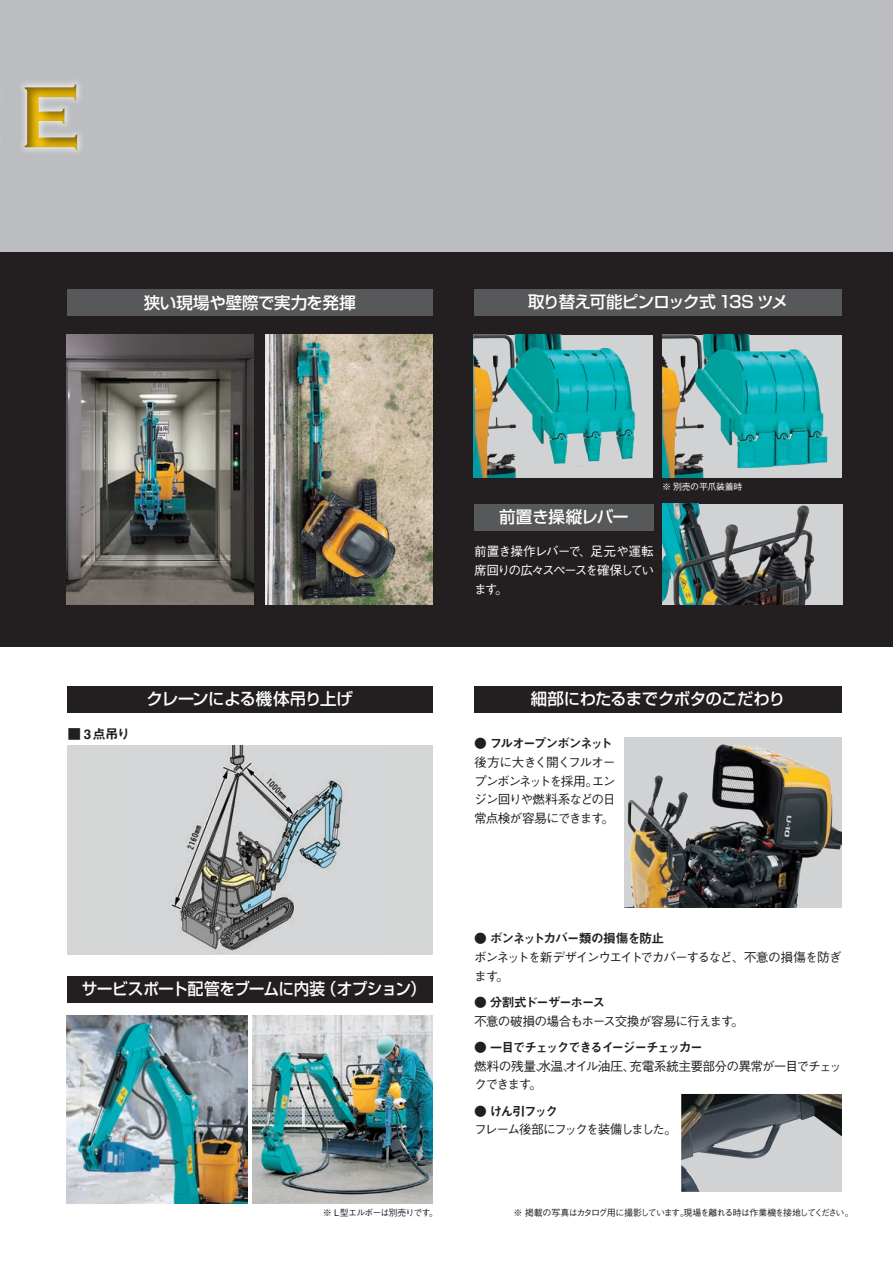
<style>
.page{position:relative;width:893px;height:1263px;background:#fff}
.page>*{position:absolute;margin:0;border:0;box-sizing:border-box;transform-origin:0 0}
.t1{font:700 90px "Copperplate Gothic";color:#feca0a;scale:.89 1}
.t2{font:500 16.5px "Shin Go";letter-spacing:-.035em;color:#fff}
.t3{font:500 16.5px "Shin Go";letter-spacing:-.035em;color:#fff;scale:.95 1}
.t4{font:500 16.5px "Shin Go";letter-spacing:-.055em;color:#fff}
.t5{font:13.5px "Midashi Go MB31";color:#231f20}
.t6{font:500 12.75px/18.8px "Gothic BBB";letter-spacing:-.09em;color:#231f20;text-align:justify}
.t7{font:500 12.75px/18.8px "Gothic BBB";letter-spacing:-.065em;color:#231f20}
.t8{font:500 12.75px/18.8px "Gothic BBB";letter-spacing:-.1em;color:#fff;text-align:justify}
.t9{font:12.75px "Midashi Go MB31";letter-spacing:-.11em;color:#231f20}
.t10{font:12.75px "Midashi Go MB31";letter-spacing:-.13em;color:#231f20}
.t11{font:500 12.75px "Gothic BBB";letter-spacing:-.145em;color:#231f20}
.t12{font:12.75px "Midashi Go MB31";letter-spacing:-.07em;color:#231f20}
.t13{font:500 9px "Gothic BBB";letter-spacing:-.11em;color:#231f20}
.t14{font:500 9px "Gothic BBB";letter-spacing:-.04em;color:#fff}
</style>
<div class="page">
<div style="left:0;top:0;width:893px;height:264px;background:#bcbdc0"></div>
<div style="left:0;top:252px;width:893px;height:394px;background:#231f20"></div>
<div style="left:0;top:57px;width:202px;height:186px;background:#231f20;opacity:.6"></div>
<div style="left:67px;top:289px;width:366px;height:27px;background:#57585a"></div>
<img style="left:67px;top:335px;width:187px;height:269px">
<img style="left:266px;top:335px;width:167px;height:269px">
<div style="left:474px;top:289px;width:368px;height:27px;background:#57585a"></div>
<div style="left:67px;top:745px;width:366px;height:210px;background:#d4d6d5"></div>
<img style="left:170px;top:745px;width:173px;height:206px">
<div style="left:67px;top:686px;width:366px;height:27px;background:#231f20"></div>
<div style="left:67px;top:976px;width:366px;height:27px;background:#231f20"></div>
<img style="left:67px;top:1015px;width:180px;height:188px">
<img style="left:252px;top:1015px;width:181px;height:188px">
<div style="left:474px;top:686px;width:368px;height:27px;background:#231f20"></div>
<img style="left:624px;top:738px;width:218px;height:170px">
<img style="left:681px;top:1094px;width:161px;height:98px">
<div style="left:474px;top:335px;width:179px;height:142px;background:#d1d2d4"></div>
<img style="left:474px;top:335px;width:162px;height:142px">
<div style="left:662px;top:335px;width:180px;height:142px;background:#d1d2d4"></div>
<img style="left:662px;top:335px;width:166px;height:142px">
<div style="left:474px;top:504px;width:180px;height:27px;background:#57585a"></div>
<img style="left:662px;top:504px;width:180px;height:100px">
<h1 class="t1" style="left:20px;top:68px;width:70px">E</h1>
<p class="t2" style="left:144px;top:292px;width:214px">狭い現場や壁際で実力を発揮</p>
<p class="t4" style="left:528px;top:291px;width:262px">取り替え可能ピンロック式 13S ツメ</p>
<p class="t5" style="left:67px;top:726px;width:64px">■ 3点吊り</p>
<p class="t2" style="left:147px;top:688px;width:208px">クレーンによる機体吊り上げ</p>
<p class="t2" style="left:499px;top:506px;width:131px">前置き操縦レバー</p>
<p class="t8" style="left:474px;top:542px;width:182px">前置き操作レバーで、足元や運転席回りの広々スペースを確保しています。</p>
<p class="t14" style="left:662px;top:481px;width:82px">※ 別売の平爪装着時</p>
<p class="t2" style="left:531px;top:688px;width:256px">細部にわたるまでクボタのこだわり</p>
<p class="t9" style="left:474px;top:736px;width:140px">● フルオープンボンネット</p>
<p class="t6" style="left:474px;top:753px;width:143px">後方に大きく開くフルオープンボンネットを採用。エンジン回りや燃料系などの日常点検が容易にできます。</p>
<p class="t3" style="left:82px;top:978px;width:364px">サービスポート配管をブームに内装（オプション）</p>
<p class="t13" style="left:323px;top:1207px;width:116px">※ L 型エルボーは別売りです。</p>
<p class="t12" style="left:474px;top:931px;width:192px">● ボンネットカバー類の損傷を防止</p>
<p class="t6" style="left:474px;top:948px;width:369px">ボンネットを新デザインウエイトでカバーするなど、不意の損傷を防ぎます。</p>
<p class="t9" style="left:474px;top:994px;width:133px">● 分割式ドーザーホース</p>
<p class="t7" style="left:474px;top:1012px;width:271px">不意の破損の場合もホース交換が容易に行えます。</p>
<p class="t10" style="left:474px;top:1039px;width:230px">● 一目でチェックできるイージーチェッカー</p>
<p class="t7" style="left:474px;top:1057px;width:369px">燃料の残量、水温、オイル油圧、充電系統主要部分の異常が一目でチェックできます。</p>
<p class="t9" style="left:474px;top:1103px;width:86px">● けん引フック</p>
<p class="t11" style="left:474px;top:1122px;width:204px">フレーム後部にフックを装備しました。</p>
<p class="t13" style="left:514px;top:1208px;width:341px">※ 掲載の写真はカタログ用に撮影しています。現場を離れる時は作業機を接地してください。</p>
</div>
